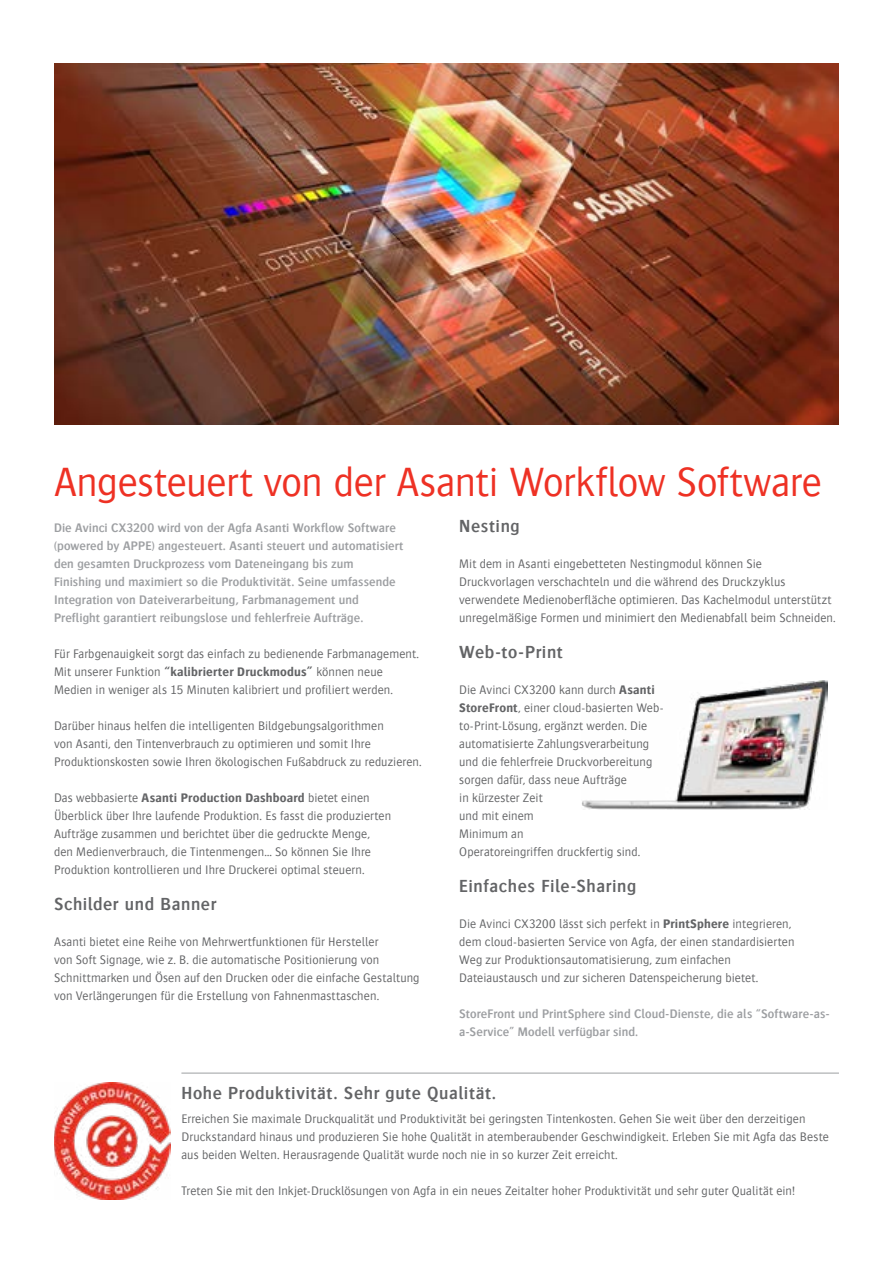
<style>
.page{position:relative;width:893px;height:1263px;background:#fff}
.page>*{position:absolute;margin:0;border:0;box-sizing:border-box;transform-origin:0 0}
.t1{font:300 42px "Bosis For Agfa";letter-spacing:-.01em;color:#ee3124}
.t2{font:600 18px "Bosis For Agfa";letter-spacing:.03em;color:#636466}
.t3{font:300 12.75px/18px "Bosis For Agfa";letter-spacing:.01em;color:#636466}
.t4{font:600 12.75px/18px "Bosis For Agfa";letter-spacing:.005em;color:#9d9fa2}
.s1{font-weight:700}
</style>
<div class="page">
<img style="left:54px;top:64px;width:785px;height:361px">
<hr style="left:181px;top:1073px;width:658px;height:1px;background:#9d9fa2">
<img style="left:54px;top:1083px;width:116px;height:116px">
<img style="left:582px;top:680px;width:245px;height:129px">
<h1 class="t1" style="left:54px;top:460px;width:769px">Angesteuert von der Asanti Workflow Software</h1>
<p class="t4" style="left:54px;top:518px;width:351px">Die Avinci CX3200 wird von der Agfa Asanti Workflow Software (powered by APPE) angesteuert. Asanti steuert und automatisiert den gesamten Druckprozess vom Dateneingang bis zum Finishing und maximiert so die Produktivität. Seine umfassende Integration von Dateiverarbeitung, Farbmanagement und Preflight garantiert reibungslose und fehlerfreie Aufträge.</p>
<p class="t3" style="left:54px;top:644px;width:367px">Für Farbgenauigkeit sorgt das einfach zu bedienende Farbmanagement.<br>Mit unserer Funktion <span class="s1">“kalibrierter Druckmodus”</span> können neue<br>Medien in weniger als 15 Minuten kalibriert und profiliert werden.</p>
<p class="t3" style="left:54px;top:716px;width:369px">Darüber hinaus helfen die intelligenten Bildgebungsalgorithmen<br>von Asanti, den Tintenverbrauch zu optimieren und somit Ihre<br>Produktionskosten sowie Ihren ökologischen Fußabdruck zu reduzieren.</p>
<p class="t3" style="left:54px;top:788px;width:339px">Das webbasierte <span class="s1">Asanti Production Dashboard</span> bietet einen Überblick über Ihre laufende Produktion. Es fasst die produzierten Aufträge zusammen und berichtet über die gedruckte Menge, den Medienverbrauch, die Tintenmengen… So können Sie Ihre Produktion kontrollieren und Ihre Druckerei optimal steuern.</p>
<h2 class="t2" style="left:54px;top:894px;width:164px">Schilder und Banner</h2>
<p class="t3" style="left:54px;top:932px;width:367px">Asanti bietet eine Reihe von Mehrwertfunktionen für Hersteller<br>von Soft Signage, wie z. B. die automatische Positionierung von Schnittmarken und Ösen auf den Drucken oder die einfache Gestaltung von Verlängerungen für die Erstellung von Fahnenmasttaschen.</p>
<h2 class="t2" style="left:459px;top:516px;width:62px">Nesting</h2>
<p class="t3" style="left:459px;top:554px;width:378px">Mit dem in Asanti eingebetteten Nestingmodul können Sie Druckvorlagen verschachteln und die während des Druckzyklus verwendete Medienoberfläche optimieren. Das Kachelmodul unterstützt unregelmäßige Formen und minimiert den Medienabfall beim Schneiden.</p>
<h2 class="t2" style="left:459px;top:642px;width:105px">Web-to-Print</h2>
<p class="t3" style="left:459px;top:680px;width:206px">Die Avinci CX3200 kann durch <span class="s1">Asanti<br>StoreFront</span>, einer cloud-basierten Web&shy;to-Print-Lösung, ergänzt werden. Die automatisierte Zahlungsverarbeitung und die fehlerfreie Druckvorbereitung sorgen dafür, dass neue Aufträge<br>in kürzester Zeit<br>und mit einem<br>Minimum an<br>Operatoreingriffen druckfertig sind.</p>
<h2 class="t2" style="left:459px;top:876px;width:178px">Einfaches File-Sharing</h2>
<p class="t3" style="left:459px;top:914px;width:337px">Die Avinci CX3200 lässt sich perfekt in <span class="s1">PrintSphere</span> integrieren, dem cloud-basierten Service von Agfa, der einen standardisierten Weg zur Produktionsautomatisierung, zum einfachen Dateiaustausch und zur sicheren Datenspeicherung bietet.</p>
<p class="t4" style="left:459px;top:1004px;width:372px">StoreFront und PrintSphere sind Cloud-Dienste, die als “Software-as&shy;a-Service” Modell verfügbar sind.</p>
<h2 class="t2" style="left:181px;top:1083px;width:316px">Hohe Produktivität. Sehr gute Qualität.</h2>
<p class="t3" style="left:181px;top:1109px;width:649px">Erreichen Sie maximale Druckqualität und Produktivität bei geringsten Tintenkosten. Gehen Sie weit über den derzeitigen<br>Druckstandard hinaus und produzieren Sie hohe Qualität in atemberaubender Geschwindigkeit. Erleben Sie mit Agfa das Beste aus beiden Welten. Herausragende Qualität wurde noch nie in so kurzer Zeit erreicht.</p>
<p class="t3" style="left:181px;top:1181px;width:615px">Treten Sie mit den Inkjet-Drucklösungen von Agfa in ein neues Zeitalter hoher Produktivität und sehr guter Qualität ein!</p>
</div>
